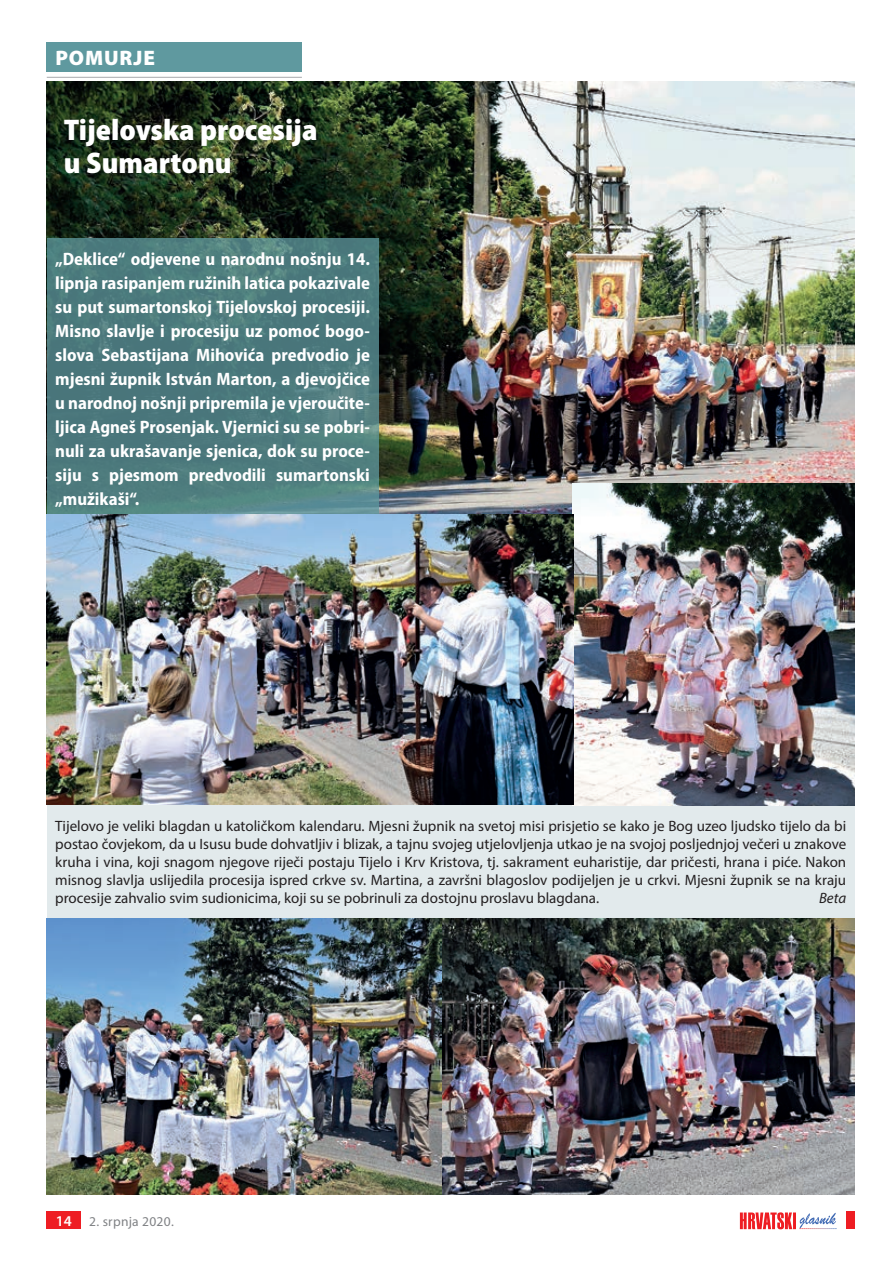
<style>
.page{position:relative;width:893px;height:1263px;background:#fff}
.page>*{position:absolute;margin:0;border:0;box-sizing:border-box;transform-origin:0 0}
.t1{font:900 semi-condensed 30px/33px "Myriad Pro";color:#fff}
.t2{font:900 21px "Myriad Pro";letter-spacing:.04em;color:#fff}
.t3{font:700 semi-condensed 18px/24px "Myriad Pro";color:#fff;text-align:justify}
.t4{font:15px/18px "Myriad Pro";color:#231f20;text-align:justify}
.t5{font:italic 15px "Myriad Pro";color:#231f20}
.t6{font:13.5px "Myriad Pro";letter-spacing:.02em;color:#808285}
.s1{font-weight:600;font-size:15px;color:#fff}
</style>
<div class="page">
<svg style="left:740px;top:1212px;width:96px;height:17px"></svg>
<div style="left:846px;top:1212px;width:9px;height:17px;background:#ee1d23"></div>
<div style="left:47px;top:1212px;width:34px;height:17px;background:#ee1d23"></div>
<div style="left:47px;top:43px;width:255px;height:29px;background:#5f999f"></div>
<hr style="left:47px;top:77px;width:255px;height:1px;background:#a8a9ad">
<div style="left:47px;top:804px;width:808px;height:391px;background:#e2eaec"></div>
<img style="left:47px;top:82px;width:808px;height:432px">
<svg style="left:47px;top:238px;width:331px;height:276px;background:#4d7b7e"></svg>
<img style="left:47px;top:918px;width:808px;height:277px">
<img style="left:573px;top:483px;width:282px;height:322px">
<img style="left:47px;top:514px;width:526px;height:291px">
<h2 class="t2" style="left:55px;top:44px;width:99px">POMURJE</h2>
<h1 class="t1" style="left:64px;top:112px;width:255px">Tijelovska procesija u Sumartonu</h1>
<p class="t3" style="left:55px;top:247px;width:316px">„Deklice“ odjevene u narodnu nošnju 14. lipnja rasipanjem ružinih latica pokazivale su put sumartonskoj Tijelovskoj procesiji.<br>Misno slavlje i procesiju uz pomoć bogo&shy;slova Sebastijana Mihovića predvodio je mjesni župnik István Marton, a djevojčice u narodnoj nošnji pripremila je vjeroučite&shy;ljica Agneš Prosenjak. Vjernici su se pobri&shy;nuli za ukrašavanje sjenica, dok su proce&shy;siju s pjesmom predvodili sumartonski „mužikaši“.</p>
<p class="t4" style="left:55px;top:816px;width:792px">Tijelovo je veliki blagdan u katoličkom kalendaru. Mjesni župnik na svetoj misi prisjetio se kako je Bog uzeo ljudsko tijelo da bi postao čovjekom, da u Isusu bude dohvatljiv i blizak, a tajnu svojeg utjelovljenja utkao je na svojoj posljednjoj večeri u znakove kruha i vina, koji snagom njegove riječi postaju Tijelo i Krv Kristova, tj. sakrament euharistije, dar pričesti, hrana i piće. Nakon misnog slavlja uslijedila procesija ispred crkve sv. Martina, a završni blagoslov podijeljen je u crkvi. Mjesni župnik se na kraju procesije zahvalio svim sudionicima, koji su se pobrinuli za dostojnu proslavu blagdana.</p>
<p class="t5" style="left:819px;top:888px;width:29px">Beta</p>
<p class="t6" style="left:56px;top:1213px;width:120px"><span class="s1">14</span> 2. srpnja 2020.</p>
</div>
